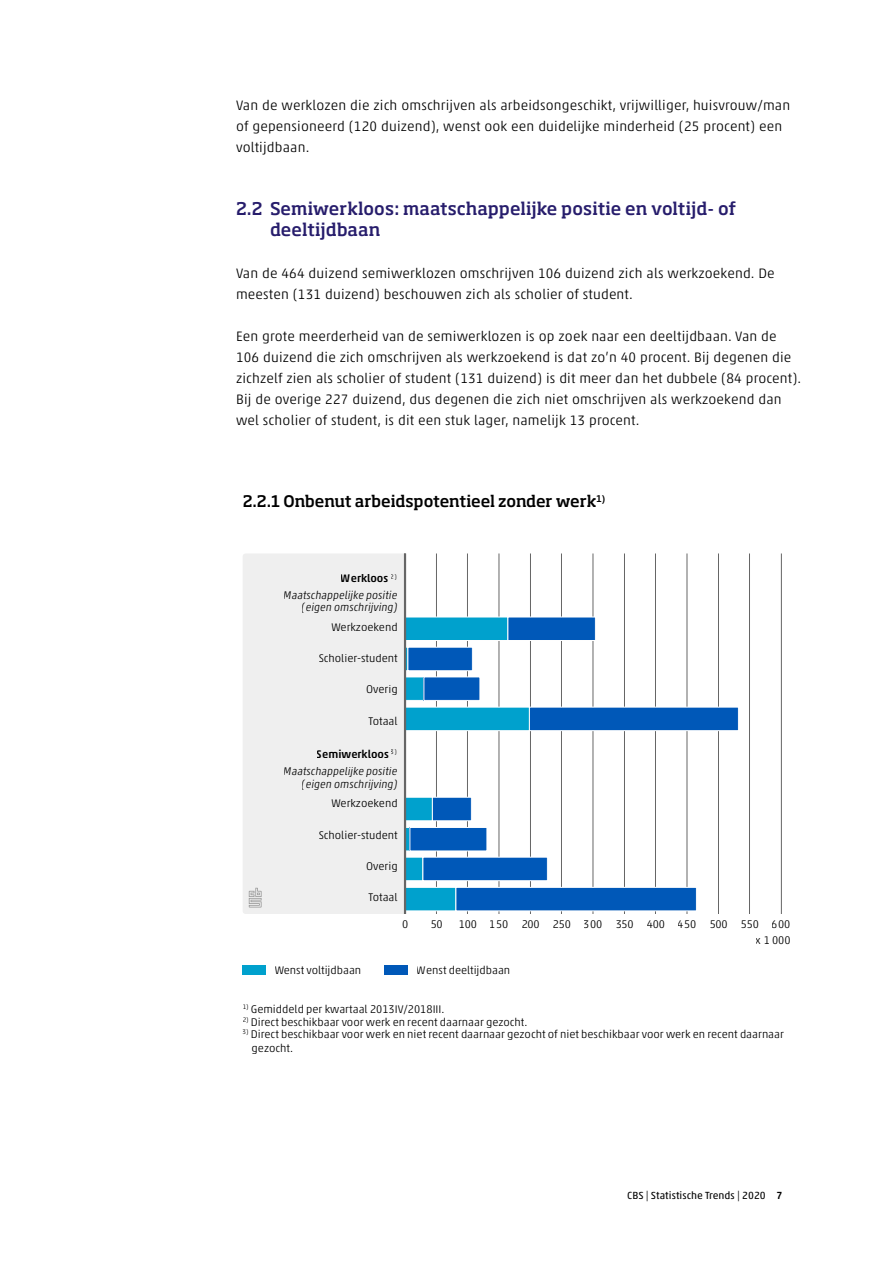
<style>
.page{position:relative;width:893px;height:1263px;background:#fff}
.page>*{position:absolute;margin:0;border:0;box-sizing:border-box;transform-origin:0 0}
.t1{font:500 17.25px/21px "Soho Pro";color:#271d6c}
.t2{font:500 15.75px "Soho Pro";letter-spacing:-.005em;color:#000}
.t3{font:300 13.8px/21px "Akko Pro";letter-spacing:.01em;color:#000}
.t4{font:300 11.25px/13.5px "Akko Pro";color:#000}
.t5{font:italic 300 11.25px/12.5px "Akko Pro";color:#000;text-align:right}
.t6{font:500 11.25px "Akko Pro";color:#000}
.t7{font:10.5px "Akko Pro";letter-spacing:.005em;color:#000}
.s1{font-weight:500}
</style>
<div class="page">
<div style="left:243px;top:553px;width:161px;height:361px;background:#efefef"></div>
<hr style="left:436px;top:553px;width:1px;height:361px;background:#666">
<hr style="left:467px;top:553px;width:1px;height:361px;background:#666">
<hr style="left:499px;top:553px;width:1px;height:361px;background:#666">
<hr style="left:530px;top:553px;width:1px;height:361px;background:#666">
<hr style="left:561px;top:553px;width:1px;height:361px;background:#666">
<hr style="left:593px;top:553px;width:1px;height:361px;background:#666">
<hr style="left:624px;top:553px;width:1px;height:361px;background:#666">
<hr style="left:655px;top:553px;width:1px;height:361px;background:#666">
<hr style="left:687px;top:553px;width:1px;height:361px;background:#666">
<hr style="left:718px;top:553px;width:1px;height:361px;background:#666">
<hr style="left:749px;top:553px;width:1px;height:361px;background:#666">
<hr style="left:781px;top:553px;width:1px;height:361px;background:#666">
<svg style="left:249px;top:888px;width:13px;height:19px"></svg>
<div style="left:405px;top:617px;width:103px;height:23px;background:#00a1cd"></div>
<div style="left:405px;top:617px;width:103px;height:24px;border:1px solid #fff"></div>
<div style="left:405px;top:647px;width:3px;height:24px;border:1px solid #fff"></div>
<div style="left:405px;top:677px;width:19px;height:23px;background:#00a1cd"></div>
<div style="left:405px;top:707px;width:124px;height:24px;background:#00a1cd"></div>
<div style="left:405px;top:707px;width:125px;height:24px;border:1px solid #fff"></div>
<div style="left:405px;top:797px;width:27px;height:24px;background:#00a1cd"></div>
<div style="left:405px;top:797px;width:28px;height:24px;border:1px solid #fff"></div>
<svg style="left:405px;top:827px;width:5px;height:24px"></svg>
<div style="left:405px;top:857px;width:18px;height:24px;background:#00a1cd"></div>
<div style="left:405px;top:857px;width:18px;height:24px;border:1px solid #fff"></div>
<div style="left:405px;top:887px;width:51px;height:24px;background:#00a1cd"></div>
<div style="left:405px;top:887px;width:51px;height:24px;border:1px solid #fff"></div>
<div style="left:508px;top:617px;width:87px;height:23px;background:#0058b8"></div>
<div style="left:508px;top:617px;width:88px;height:24px;border:1px solid #fff"></div>
<div style="left:408px;top:647px;width:64px;height:24px;background:#0058b8"></div>
<div style="left:408px;top:647px;width:65px;height:24px;border:1px solid #fff"></div>
<div style="left:424px;top:677px;width:56px;height:23px;background:#0058b8"></div>
<div style="left:424px;top:677px;width:56px;height:24px;border:1px solid #fff"></div>
<div style="left:529px;top:707px;width:209px;height:24px;background:#0058b8"></div>
<div style="left:529px;top:707px;width:210px;height:24px;border:1px solid #fff"></div>
<div style="left:432px;top:797px;width:39px;height:24px;background:#0058b8"></div>
<div style="left:432px;top:797px;width:40px;height:24px;border:1px solid #fff"></div>
<div style="left:410px;top:827px;width:77px;height:24px;background:#0058b8"></div>
<div style="left:410px;top:827px;width:77px;height:24px;border:1px solid #fff"></div>
<div style="left:423px;top:857px;width:124px;height:24px;background:#0058b8"></div>
<div style="left:423px;top:857px;width:125px;height:24px;border:1px solid #fff"></div>
<div style="left:456px;top:887px;width:240px;height:24px;background:#0058b8"></div>
<div style="left:456px;top:887px;width:241px;height:24px;border:1px solid #fff"></div>
<hr style="left:404px;top:553px;width:2px;height:361px;background:#666">
<div style="left:243px;top:965px;width:23px;height:9px;background:#00a1cd"></div>
<div style="left:385px;top:965px;width:23px;height:9px;background:#0058b8"></div>
<p class="t3" style="left:236px;top:95px;width:556px">Van de werklozen die zich omschrijven als arbeidsongeschikt, vrijwilliger, huisvrouw/man of gepensioneerd (120 duizend), wenst ook een duidelijke minderheid (25 procent) een voltijdbaan.</p>
<p class="t1" style="left:270px;top:197px;width:468px;text-indent:-34px">2.2 Semiwerkloos: maatschappelijke positie en voltijd- of deeltijdbaan</p>
<p class="t3" style="left:236px;top:263px;width:540px">Van de 464 duizend semiwerklozen omschrijven 106 duizend zich als werkzoekend. De meesten (131 duizend) beschouwen zich als scholier of student.</p>
<p class="t3" style="left:236px;top:326px;width:567px">Een grote meerderheid van de semiwerklozen is op zoek naar een deeltijdbaan. Van de 106 duizend die zich omschrijven als werkzoekend is dat zo’n 40 procent. Bij degenen die zichzelf zien als scholier of student (131 duizend) is dit meer dan het dubbele (84 procent).<br>Bij de overige 227 duizend, dus degenen die zich niet omschrijven als werkzoekend dan wel scholier of student, is dit een stuk lager, namelijk 13 procent.</p>
<p class="t2" style="left:243px;top:490px;width:364px">2.2.1 Onbenut arbeidspotentieel zonder werk<sup>1)</sup></p>
<p class="t6" style="left:341px;top:571px;width:57px">Werkloos <sup>2)</sup></p>
<p class="t5" style="left:284px;top:589px;width:115px">Maatschappelĳke positie (eigen omschrĳving)</p>
<p class="t4" style="left:331px;top:620px;width:68px">Werkzoekend</p>
<p class="t4" style="left:319px;top:651px;width:81px">Scholier-student</p>
<p class="t4" style="left:366px;top:682px;width:33px">Overig</p>
<p class="t4" style="left:369px;top:714px;width:31px">Totaal</p>
<p class="t6" style="left:317px;top:747px;width:82px">Semiwerkloos <sup>3)</sup></p>
<p class="t5" style="left:284px;top:765px;width:115px">Maatschappelĳke positie (eigen omschrĳving)</p>
<p class="t4" style="left:331px;top:797px;width:68px">Werkzoekend</p>
<p class="t4" style="left:319px;top:828px;width:81px">Scholier-student</p>
<p class="t4" style="left:366px;top:859px;width:33px">Overig</p>
<p class="t4" style="left:369px;top:891px;width:31px">Totaal</p>
<p class="t4" style="left:402px;top:917px;width:8px">0</p>
<p class="t4" style="left:430px;top:917px;width:14px">50</p>
<p class="t4" style="left:459px;top:917px;width:333px">100 150 200 250 300 350 400 450 500 550 600</p>
<p class="t4" style="left:275px;top:963px;width:88px">Wenst voltĳdbaan</p>
<p class="t4" style="left:417px;top:963px;width:95px">Wenst deeltĳdbaan</p>
<p class="t4" style="left:756px;top:933px;width:36px">x 1 000</p>
<p class="t4" style="left:243px;top:1002px;width:203px"><sup>1)</sup> Gemiddeld per kwartaal 2013IV/2018III.</p>
<p class="t4" style="left:243px;top:1015px;width:286px"><sup>2)</sup> Direct beschikbaar voor werk en recent daarnaar gezocht.</p>
<p class="t4" style="left:252px;top:1027px;width:534px;text-indent:-9px"><sup>3)</sup> Direct beschikbaar voor werk en niet recent daarnaar gezocht of niet beschikbaar voor werk en recent daarnaar gezocht.</p>
<p class="t7" style="left:627px;top:1189px;width:157px">CBS | Statistische Trends | 2020 <span class="s1">7</span></p>
</div>
